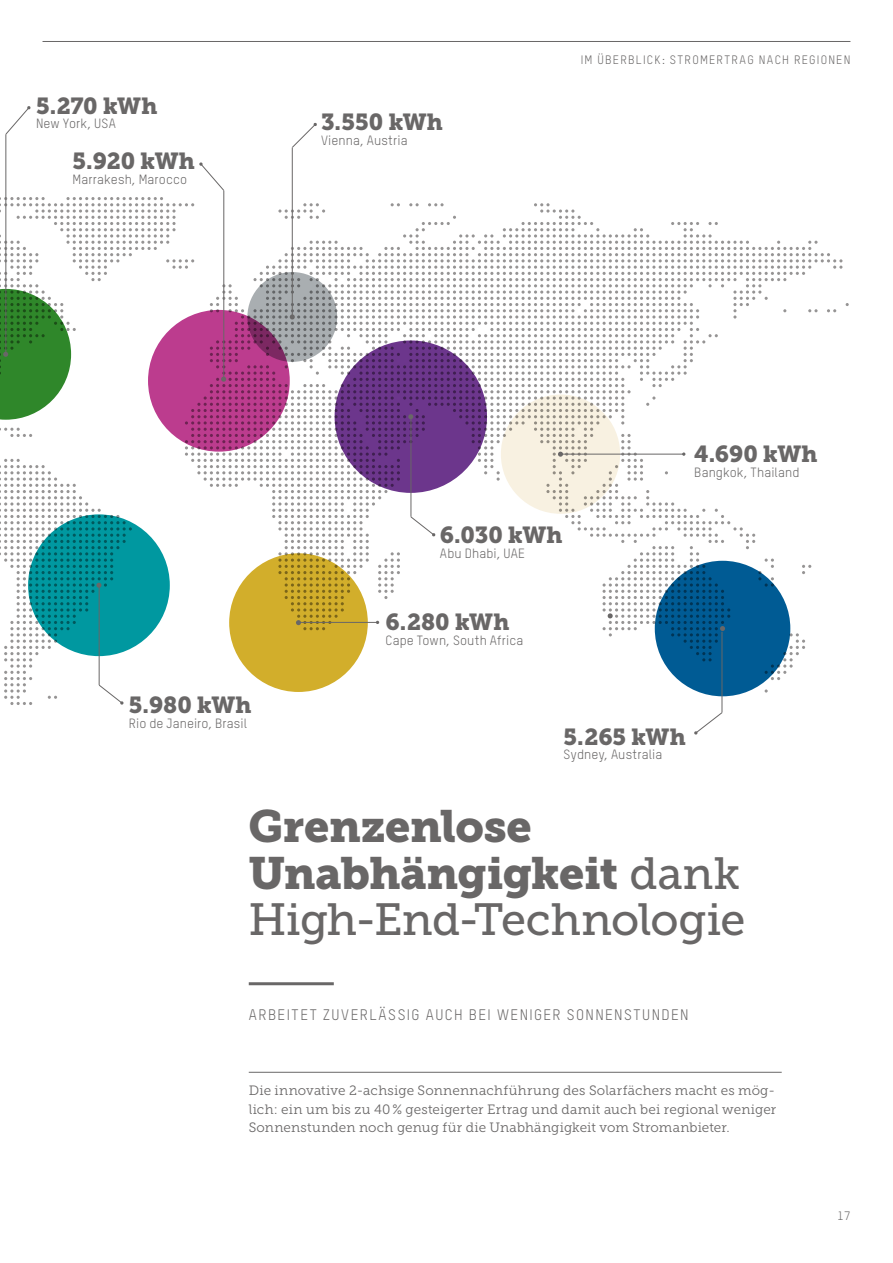
<style>
.page{position:relative;width:893px;height:1263px;background:#fff}
.page>*{position:absolute;margin:0;border:0;box-sizing:border-box;transform-origin:0 0}
.t1{font:45px/47px "Museo Slab 900";letter-spacing:-.01em;color:#696767}
.t2{font:45px "Museo Slab 500";letter-spacing:-.02em;color:#696767}
.t3{font:23.1px "Museo Slab 900";letter-spacing:-.005em;color:#696767}
.t4{font:15px "TSTAR";letter-spacing:.095em;color:#696767}
.t5{font:13.5px/18.8px "Museo Slab 300";letter-spacing:.005em;color:#696767;text-align:justify}
.t6{font:13.2px "TSTAR";letter-spacing:.01em;color:#696767}
.t7{font:12px "TSTAR";letter-spacing:.105em;color:#696767}
.s1{font-family:"Museo Slab 500"}
</style>
<div class="page">
<hr style="left:292px;top:147px;width:1px;height:170px;background:#696767">
<svg style="left:291px;top:123px;width:26px;height:25px"></svg>
<hr style="left:5px;top:134px;width:1px;height:220px;background:#696767">
<svg style="left:5px;top:106px;width:26px;height:29px"></svg>
<hr style="left:722px;top:632px;width:1px;height:80px;background:#696767">
<svg style="left:694px;top:711px;width:29px;height:24px"></svg>
<svg style="left:0;top:162px;width:849px;height:543px"></svg>
<hr style="left:43px;top:41px;width:807px;height:1px;background:#696767">
<hr style="left:249px;top:982px;width:85px;height:3px;background:#696767">
<hr style="left:249px;top:1072px;width:533px;height:1px;background:#696767">
<h2 class="t3" style="left:36px;top:92px;width:123px">5.270 kWh</h2>
<p class="t6" style="left:36px;top:116px;width:81px">New York, USA</p>
<h2 class="t3" style="left:73px;top:147px;width:124px">5.920 kWh</h2>
<p class="t6" style="left:73px;top:171px;width:116px">Marrakesh, Marocco</p>
<h2 class="t3" style="left:321px;top:108px;width:124px">3.550 kWh</h2>
<p class="t6" style="left:321px;top:132px;width:88px">Vienna, Austria</p>
<p class="t7" style="left:581px;top:52px;width:271px">IM ÜBERBLICK: STROMERTRAG NACH REGIONEN</p>
<h2 class="t3" style="left:129px;top:692px;width:124px">5.980 kWh</h2>
<p class="t6" style="left:129px;top:716px;width:119px">Rio de Janeiro, Brasil</p>
<h2 class="t3" style="left:440px;top:521px;width:124px">6.030 kWh</h2>
<p class="t6" style="left:440px;top:545px;width:87px">Abu Dhabi, UAE</p>
<h2 class="t3" style="left:386px;top:608px;width:125px">6.280 kWh</h2>
<p class="t6" style="left:386px;top:632px;width:139px">Cape Town, South Africa</p>
<h2 class="t3" style="left:694px;top:440px;width:125px">4.690 kWh</h2>
<p class="t6" style="left:694px;top:464px;width:107px">Bangkok, Thailand</p>
<h2 class="t3" style="left:564px;top:723px;width:124px">5.265 kWh</h2>
<p class="t6" style="left:564px;top:747px;width:100px">Sydney, Australia</p>
<h1 class="t1" style="left:248px;top:803px;width:493px">Grenzenlose<br>Unabhängigkeit <span class="s1">dank</span></h1>
<h1 class="t2" style="left:248px;top:895px;width:499px">High-End-Technologie</h1>
<p class="t4" style="left:249px;top:1005px;width:441px">ARBEITET ZUVERLÄSSIG AUCH BEI WENIGER SONNENSTUNDEN</p>
<p class="t5" style="left:249px;top:1081px;width:529px">Die innovative 2-achsige Sonnennachführung des Solarfächers macht es mög&shy;lich: ein um bis zu 40 % gesteigerter Ertrag und damit auch bei regional weniger Sonnenstunden noch genug für die Unabhängigkeit vom Stromanbieter.</p>
<p class="t7" style="left:837px;top:1208px;width:15px">17</p>
</div>
